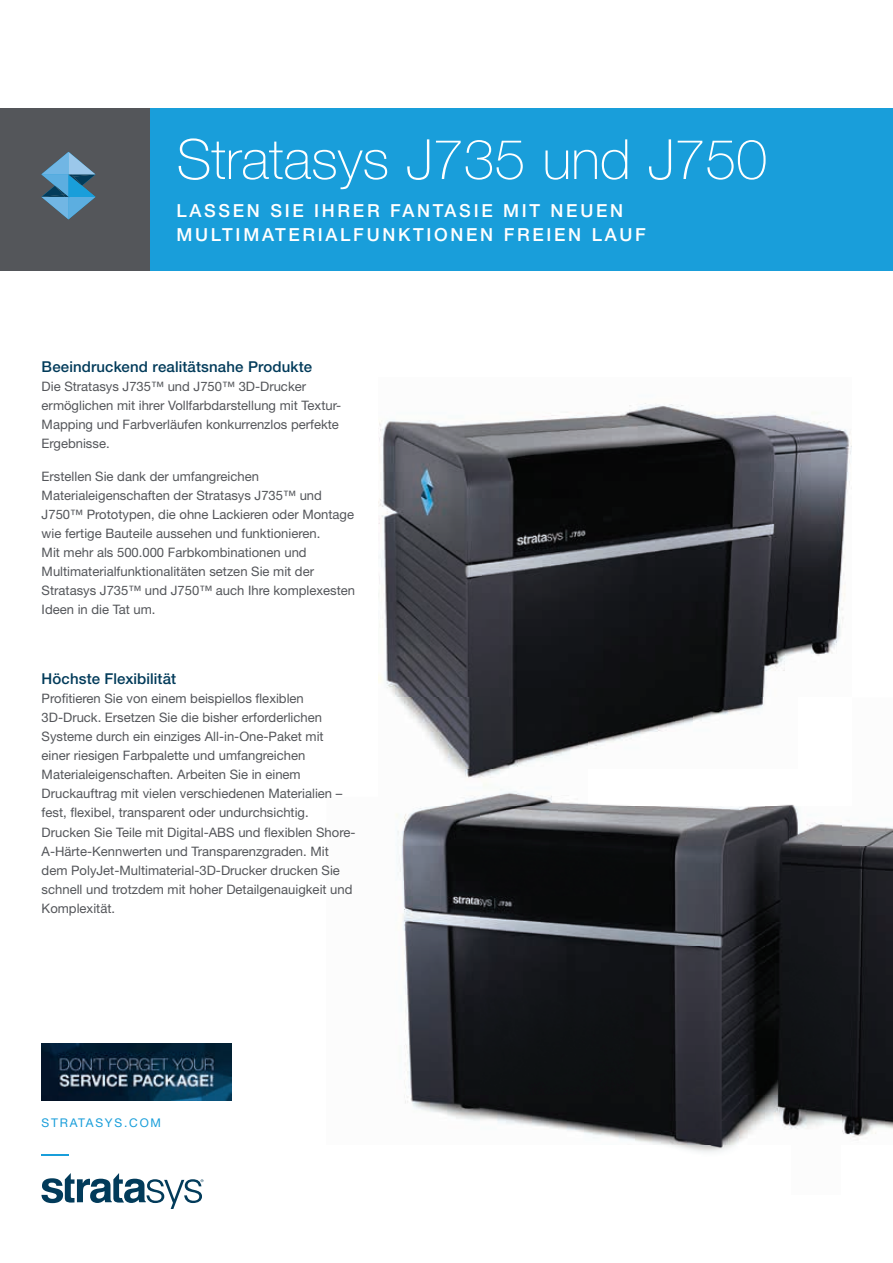
<style>
.page{position:relative;width:893px;height:1263px;background:#fff}
.page>*{position:absolute;margin:0;border:0;box-sizing:border-box;transform-origin:0 0}
.t1{font:100 55.5px "Helvetica Neue LT Std";color:#fff}
.t2{font:500 18px/24px "Helvetica Neue LT Std";letter-spacing:.15em;color:#fff}
.t3{font:500 15px "Helvetica Neue LT Std";letter-spacing:.005em;color:#023b5a}
.t4{font:13.05px/19px "Helvetica Neue LT Std";color:#54565a}
.t5{font:12px "Helvetica Neue LT Std";letter-spacing:.15em;color:#199eda}
</style>
<div class="page">
<svg style="left:41px;top:1173px;width:162px;height:36px"></svg>
<div style="left:131px;top:108px;width:762px;height:162px;background:#199eda"></div>
<div style="left:0;top:108px;width:149px;height:162px;background:#54565a"></div>
<svg style="left:41px;top:152px;width:54px;height:67px"></svg>
<img style="left:379px;top:403px;width:472px;height:402px">
<hr style="left:41px;top:1154px;width:27px;height:2px;background:#199eda">
<img style="left:841px;top:697px;width:52px;height:440px">
<img style="left:379px;top:797px;width:102px;height:324px">
<img style="left:481px;top:805px;width:361px;height:347px">
<img style="left:42px;top:1044px;width:189px;height:57px">
<h1 class="t1" style="left:176px;top:128px;width:592px">Stratasys J735 und J750</h1>
<h2 class="t2" style="left:176px;top:198px;width:471px">LASSEN SIE IHRER FANTASIE MIT NEUEN<br>MULTIMATERIALFUNKTIONEN FREIEN LAUF</h2>
<p class="t3" style="left:42px;top:358px;width:272px">Beeindruckend realitätsnahe Produkte</p>
<p class="t4" style="left:42px;top:377px;width:301px">Die Stratasys J735™ und J750™ 3D-Drucker ermöglichen mit ihrer Vollfarbdarstellung mit Textur-Mapping und Farbverläufen konkurrenzlos perfekte Ergebnisse.</p>
<p class="t4" style="left:42px;top:467px;width:315px">Erstellen Sie dank der umfangreichen Materialeigenschaften der Stratasys J735™ und J750™ Prototypen, die ohne Lackieren oder Montage wie fertige Bauteile aussehen und funktionieren.<br>Mit mehr als 500.000 Farbkombinationen und Multimaterialfunktionalitäten setzen Sie mit der Stratasys J735™ und J750™ auch Ihre komplexesten Ideen in die Tat um.</p>
<p class="t3" style="left:42px;top:670px;width:136px">Höchste Flexibilität</p>
<p class="t4" style="left:42px;top:689px;width:315px">Profitieren Sie von einem beispiellos flexiblen 3D-Druck. Ersetzen Sie die bisher erforderlichen Systeme durch ein einziges All-in-One-Paket mit<br>einer riesigen Farbpalette und umfangreichen Materialeigenschaften. Arbeiten Sie in einem Druckauftrag mit vielen verschiedenen Materialien – fest, flexibel, transparent oder undurchsichtig.<br>Drucken Sie Teile mit Digital-ABS und flexiblen Shore-A-Härte-Kennwerten und Transparenzgraden. Mit dem PolyJet-Multimaterial-3D-Drucker drucken Sie schnell und trotzdem mit hoher Detailgenauigkeit und Komplexität.</p>
<p class="t5" style="left:41px;top:1116px;width:121px">STRATASYS.COM</p>
</div>
